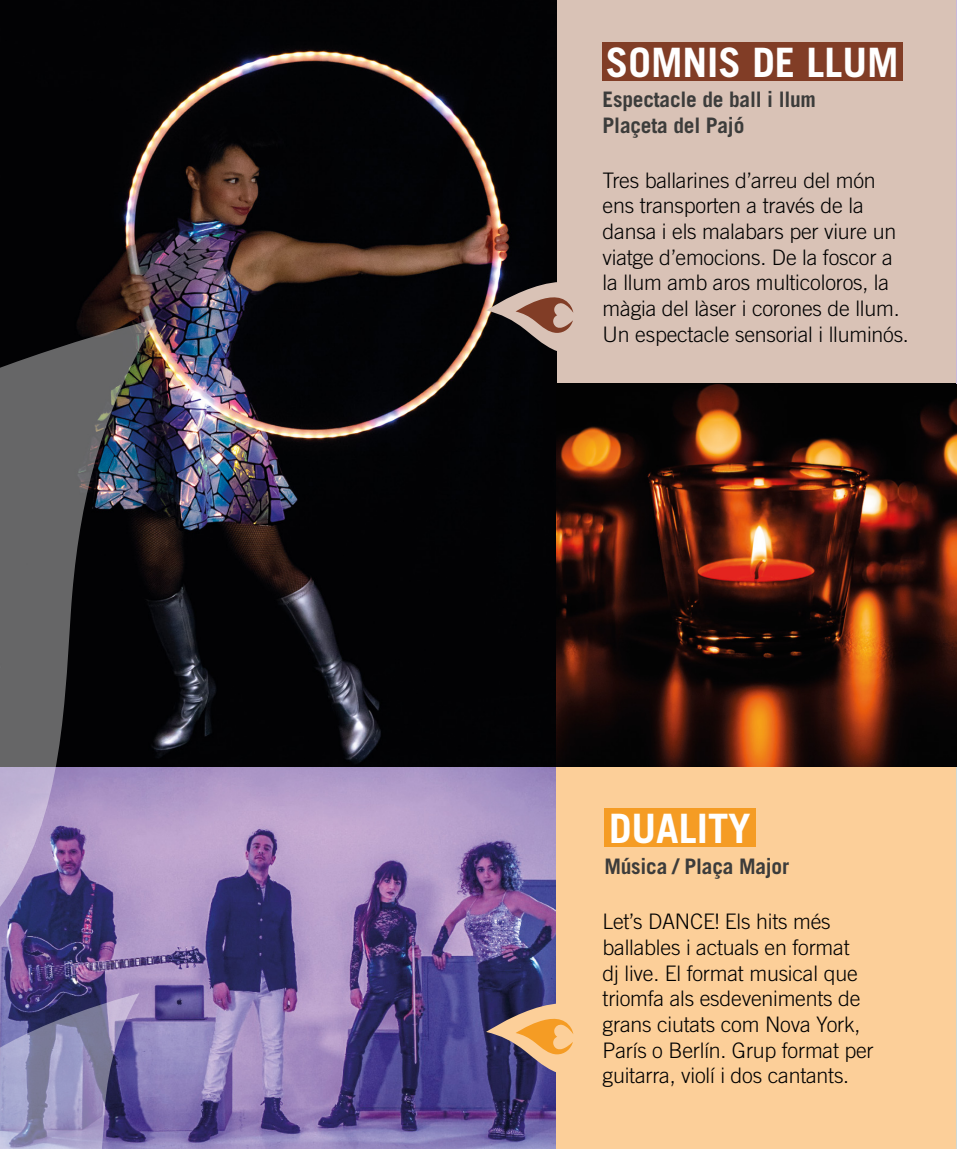
<style>
.page{position:relative;width:957px;height:1149px;background:#fff}
.page>*{position:absolute;margin:0;border:0;box-sizing:border-box;transform-origin:0 0}
.t1{font:700 40.5px "Trade Gothic LT Std";color:#fff}
.t2{font:300 21.38px/25.7px "Trade Gothic LT Std";letter-spacing:-.01em;color:#000}
.t3{font:700 21.38px/25.7px "Trade Gothic LT Std";letter-spacing:-.01em;color:#3c3c3b}
</style>
<div class="page">
<img style="left:139px;top:383px;width:417px;height:765px">
<svg style="left:0;top:0;width:956px;height:383px;background:#675a56"></svg>
<div style="left:556px;top:766px;width:400px;height:382px;background:#fccf99"></div>
<hr style="left:956px;top:383px;width:1px;height:383px;background:#d2e4ee">
<hr style="left:956px;top:766px;width:1px;height:382px;background:#cfd8d3">
<div style="left:604px;top:808px;width:152px;height:39px;background:#f59c24"></div>
<svg style="left:0;top:318px;width:156px;height:693px;background:#595468"></svg>
<div style="left:602px;top:42px;width:301px;height:39px;background:#813d26"></div>
<svg style="left:0;top:992px;width:139px;height:156px;background:#7c78a6"></svg>
<img style="left:556px;top:383px;width:400px;height:383px">
<svg style="left:486px;top:253px;width:116px;height:101px;background:#87746e"></svg>
<svg style="left:486px;top:974px;width:88px;height:101px"></svg>
<hr style="left:956px;top:0;width:1px;height:383px;background:#c7b8db">
<h1 class="t1" style="left:606px;top:38px;width:294px">SOMNIS DE LLUM</h1>
<p class="t3" style="left:602px;top:86px;width:215px">Espectacle de ball i llum<br>Plaçeta del Pajó</p>
<p class="t2" style="left:602px;top:167px;width:308px">Tres ballarines d’arreu del món ens transporten a través de la dansa i els malabars per viure un viatge d’emocions. De la foscor a la llum amb aros multicoloros, la màgia del làser i corones de llum.<br>Un espectacle sensorial i lluminós.</p>
<h1 class="t1" style="left:609px;top:802px;width:143px">DUALITY</h1>
<p class="t3" style="left:604px;top:853px;width:186px">Música / Plaça Major</p>
<p class="t2" style="left:602px;top:908px;width:273px">Let’s DANCE! Els hits més ballables i actuals en format<br>dj live. El format musical que triomfa als esdeveniments de grans ciutats com Nova York,<br>París o Berlín. Grup format per guitarra, violí i dos cantants.</p>
</div>
